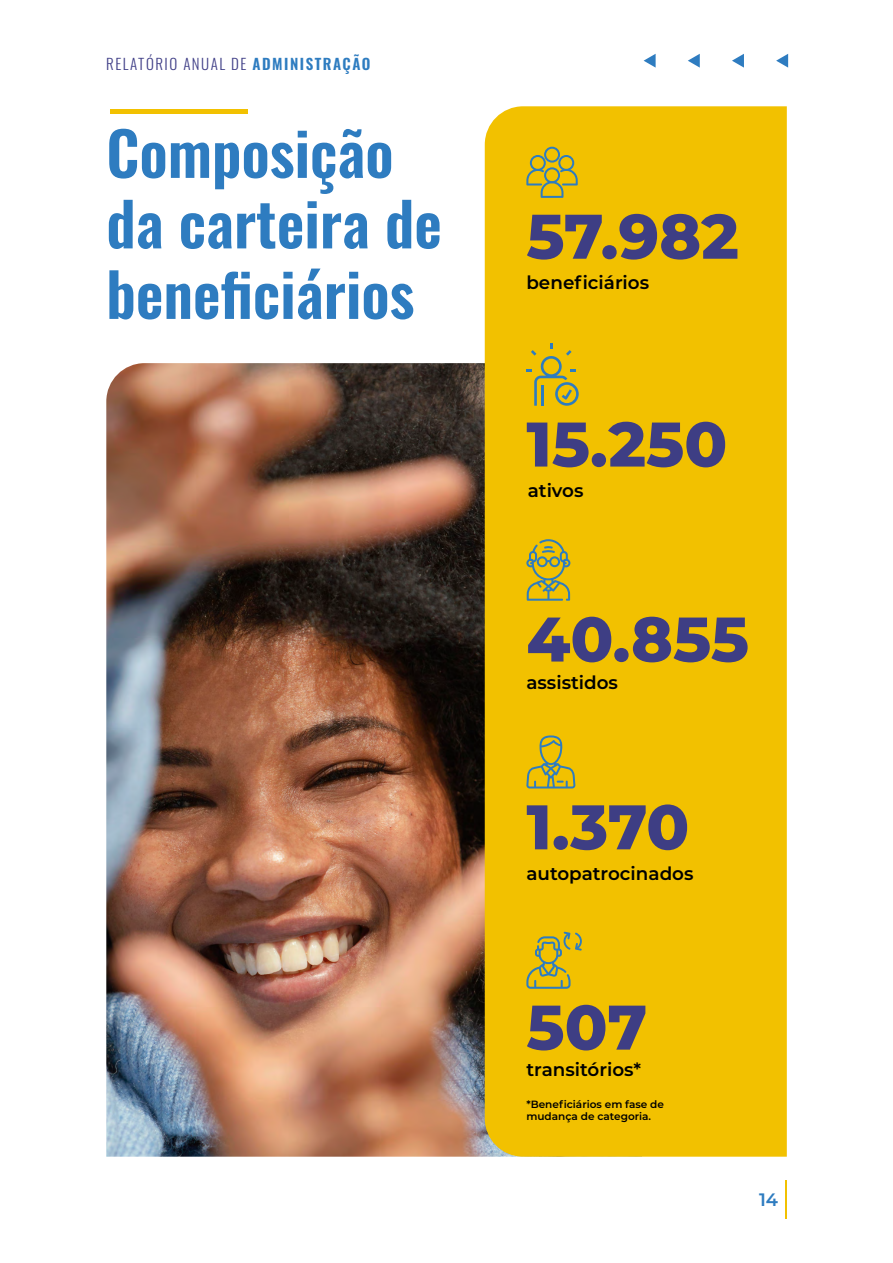
<style>
.page{position:relative;width:893px;height:1263px;background:#fff}
.page>*{position:absolute;margin:0;border:0;box-sizing:border-box;transform-origin:0 0}
.t1{font:800 62.85px "Montserrat";color:#3e3e84}
.t2{font:600 60px/70.5px "Oswald";color:#2e7cc0}
.t3{font:600 18.3px "Montserrat";color:#000}
.t4{font:600 18px "Montserrat";color:#2e7cc0}
.t5{font:300 15px "Oswald";letter-spacing:.1em;color:#403f87}
.t6{font:600 10.5px/12.6px "Montserrat";color:#000}
.s1{font-weight:600;color:#2e7cc0}
</style>
<div class="page">
<svg style="left:644px;top:54px;width:12px;height:14px"></svg>
<svg style="left:688px;top:54px;width:12px;height:14px"></svg>
<svg style="left:732px;top:54px;width:12px;height:14px"></svg>
<svg style="left:776px;top:54px;width:12px;height:14px"></svg>
<hr style="left:785px;top:1180px;width:2px;height:39px;background:#f2c100">
<img style="left:106px;top:363px;width:379px;height:794px">
<hr style="left:110px;top:109px;width:137px;height:4px;background:#f2c100">
<div style="left:485px;top:106px;width:302px;height:1051px;background:#f2c100"></div>
<svg style="left:526px;top:147px;width:52px;height:51px;background:#c5b12b"></svg>
<svg style="left:526px;top:343px;width:53px;height:63px;background:#cbb325"></svg>
<svg style="left:526px;top:539px;width:44px;height:62px;background:#b8ac37"></svg>
<svg style="left:526px;top:735px;width:49px;height:53px;background:#c5b12b"></svg>
<svg style="left:526px;top:932px;width:56px;height:57px;background:#c7b129"></svg>
<p class="t5" style="left:106px;top:50px;width:266px">RELATÓRIO ANUAL DE <span class="s1">ADMINISTRAÇÃO</span></p>
<h2 class="t2" style="left:106px;top:122px;width:337px">Composição da carteira de beneficiários</h2>
<h1 class="t1" style="left:526px;top:190px;width:214px">57.982</h1>
<p class="t3" style="left:526px;top:270px;width:124px">beneficiários</p>
<h1 class="t1" style="left:526px;top:398px;width:202px">15.250</h1>
<p class="t3" style="left:528px;top:477px;width:57px">ativos</p>
<h1 class="t1" style="left:526px;top:593px;width:224px">40.855</h1>
<p class="t3" style="left:526px;top:670px;width:93px">assistidos</p>
<h1 class="t1" style="left:526px;top:781px;width:164px">1.370</h1>
<p class="t3" style="left:526px;top:860px;width:169px">autopatrocinados</p>
<h1 class="t1" style="left:526px;top:981px;width:122px">507</h1>
<p class="t3" style="left:526px;top:1056px;width:116px">transitórios*</p>
<p class="t6" style="left:526px;top:1097px;width:139px">*Beneficiários em fase de mudança de categoria.</p>
<p class="t4" style="left:759px;top:1187px;width:21px">14</p>
</div>
